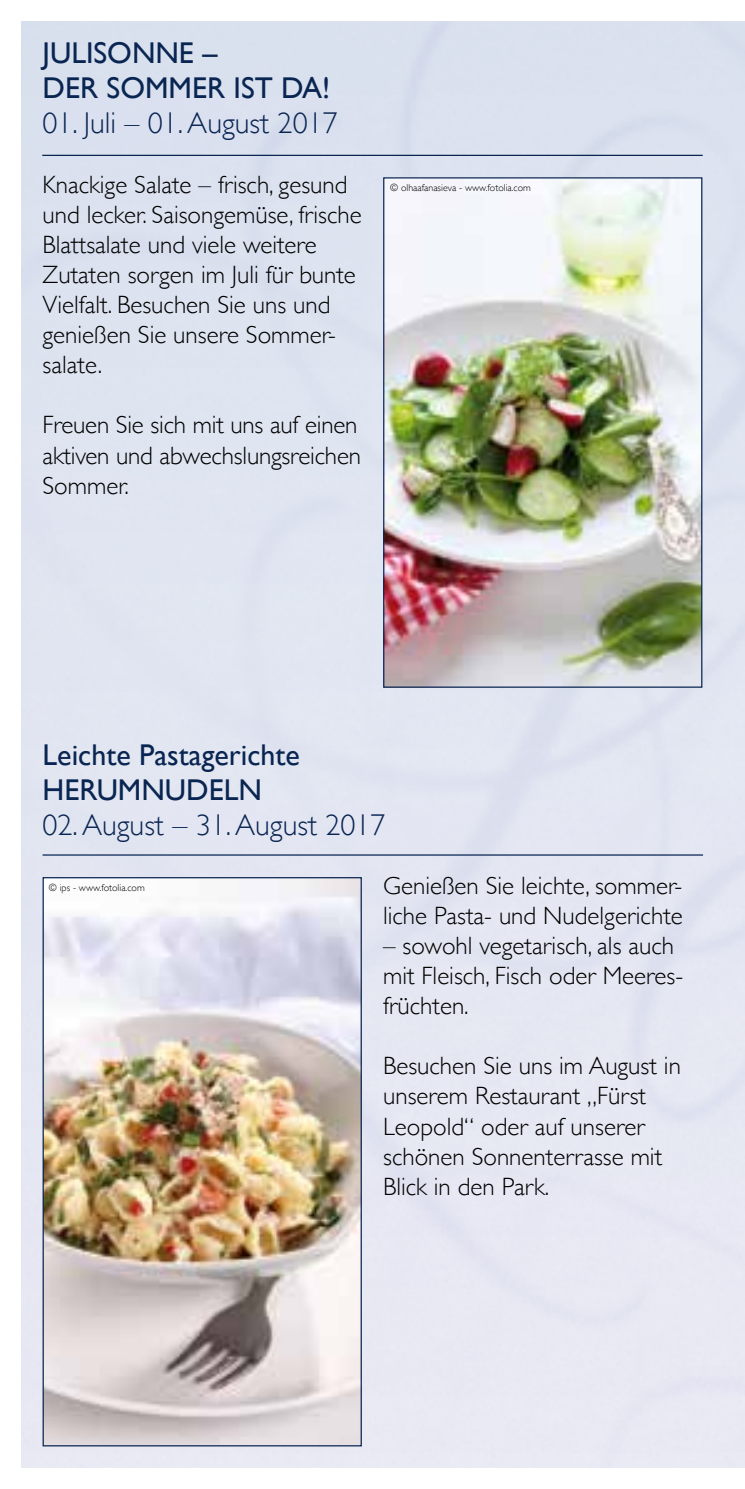
<style>
.page{position:relative;width:745px;height:1489px;background:#fff}
.page>*{position:absolute;margin:0;border:0;box-sizing:border-box;transform-origin:0 0}
.t1{font:30px/35px "Gill Sans";color:#092552}
.t2{font:300 30px "Gill Sans";color:#092552}
.t3{font:300 25px/30px "Gill Sans";color:#000}
.t4{font:300 10px "Gill Sans";color:#000}
</style>
<div class="page">
<div style="left:21px;top:21px;width:723px;height:1446px;background:#e1e5f1"></div>
<img style="left:385px;top:179px;width:315px;height:506px">
<div style="left:383px;top:177px;width:319px;height:510px;border:1px solid #092552"></div>
<img style="left:45px;top:879px;width:314px;height:565px">
<hr style="left:42px;top:155px;width:660px;height:1px;background:#092552">
<hr style="left:43px;top:854px;width:659px;height:1px;background:#092552">
<p class="t1" style="left:43px;top:35px;width:289px">JULISONNE –<br>DER SOMMER IST DA!</p>
<p class="t2" style="left:43px;top:100px;width:296px">01. Juli – 01. August 2017</p>
<p class="t3" style="left:43px;top:169px;width:320px">Knackige Salate – frisch, gesund und lecker. Saisongemüse, frische<br>Blattsalate und viele weitere<br>Zutaten sorgen im Juli für bunte<br>Vielfalt. Besuchen Sie uns und genießen Sie unsere Sommer&shy;salate.</p>
<p class="t3" style="left:43px;top:409px;width:320px">Freuen Sie sich mit uns auf einen aktiven und abwechslungsreichen<br>Sommer.</p>
<p class="t4" style="left:390px;top:180px;width:142px">© olhaafanasieva - www.fotolia.com</p>
<p class="t1" style="left:43px;top:737px;width:259px">Leichte Pastagerichte<br>HERUMNUDELN</p>
<p class="t2" style="left:43px;top:801px;width:344px">02. August – 31. August 2017</p>
<p class="t3" style="left:383px;top:870px;width:301px">Genießen Sie leichte, sommer&shy;liche Pasta- und Nudelgerichte</p>
<p class="t3" style="left:383px;top:930px;width:301px">– sowohl vegetarisch, als auch mit Fleisch, Fisch oder Meeres&shy;früchten.</p>
<p class="t4" style="left:49px;top:879px;width:97px">© ips - www.fotolia.com</p>
<p class="t3" style="left:383px;top:1050px;width:299px">Besuchen Sie uns im August in unserem Restaurant „Fürst<br>Leopold“ oder auf unserer schönen Sonnenterrasse mit<br>Blick in den Park.</p>
</div>
